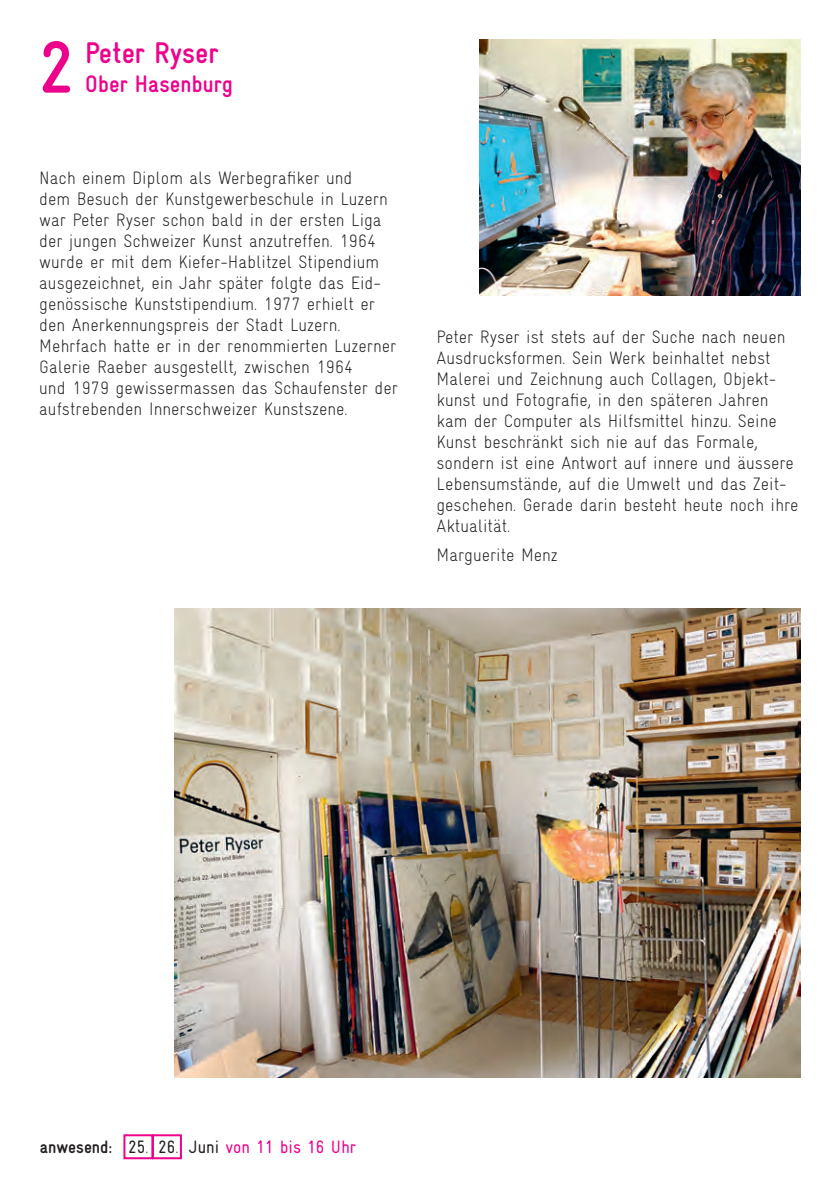
<style>
.page{position:relative;width:840px;height:1191px;background:#fff}
.page>*{position:absolute;margin:0;border:0;box-sizing:border-box;transform-origin:0 0}
.Künstlertext{font:700 74px "Gravur Condensed";color:#ed028c}
.Künstlername{font:700 30px "Gravur Condensed";color:#ed028c}
.Atelieradresse{font:700 24px "Gravur Condensed";color:#ed028c}
.Künstlertext-2{font:300 18px/21px "Gravur Condensed";color:#231f20}
.Künstlertext-3{font:18px "Gravur Condensed";color:#ed028c}
.Künstlertext-4{font:700 18px "Gravur Condensed";color:#231f20}
.Künstlertext-5{font:18px "Gravur Condensed";color:#231f20}
.s1{font-weight:300}
.s2{color:#231f20}
</style>
<div class="page">
<img style="left:479px;top:40px;width:320px;height:255px">
<div style="left:123px;top:1134px;width:30px;height:25px;border:2px solid #ed028c"></div>
<div style="left:152px;top:1134px;width:30px;height:25px;border:2px solid #ed028c"></div>
<img style="left:174px;top:608px;width:625px;height:469px">
<p class="Künstlertext" style="left:39px;top:26px;width:36px">2</p>
<p class="Künstlername" style="left:85px;top:36px;width:135px">Peter Ryser</p>
<p class="Atelieradresse" style="left:85px;top:70px;width:149px">Ober Hasenburg</p>
<p class="Künstlertext-2" style="left:39px;top:168px;width:350px">Nach einem Diplom als Werbegrafiker und dem Besuch der Kunstgewerbeschule in Luzern war Peter Ryser schon bald in der ersten Liga der jungen Schweizer Kunst anzutreffen. 1964 wurde er mit dem Kiefer-Hablitzel Stipendium ausgezeichnet, ein Jahr später folgte das Eid&shy;genössische Kunststipendium. 1977 erhielt er den Anerkennungspreis der Stadt Luzern.</p>
<p class="Künstlertext-2" style="left:39px;top:336px;width:360px">Mehrfach hatte er in der renommierten Luzerner Galerie Raeber ausgestellt, zwischen 1964<br>und 1979 gewissermassen das Schaufenster der aufstrebenden Innerschweizer Kunstszene.</p>
<p class="Künstlertext-2" style="left:436px;top:326px;width:363px">Peter Ryser ist stets auf der Suche nach neuen Ausdrucksformen. Sein Werk beinhaltet nebst Malerei und Zeichnung auch Collagen, Objekt&shy;kunst und Fotografie, in den späteren Jahren kam der Computer als Hilfsmittel hinzu. Seine Kunst beschränkt sich nie auf das Formale, sondern ist eine Antwort auf innere und äussere Lebensumstände, auf die Umwelt und das Zeit&shy;geschehen. Gerade darin besteht heute noch ihre Aktualität.</p>
<p class="Künstlertext-2" style="left:436px;top:544px;width:123px">Marguerite Menz</p>
<p class="Künstlertext-4" style="left:40px;top:1137px;width:74px">anwesend:</p>
<p class="Künstlertext-5" style="left:128px;top:1136px;width:22px">25<span class="s1">.</span></p>
<p class="Künstlertext-5" style="left:158px;top:1136px;width:22px">26<span class="s1">.</span></p>
<p class="Künstlertext-3" style="left:189px;top:1136px;width:168px"><span class="s2">Juni</span> von 11 bis 16 Uhr</p>
</div>
